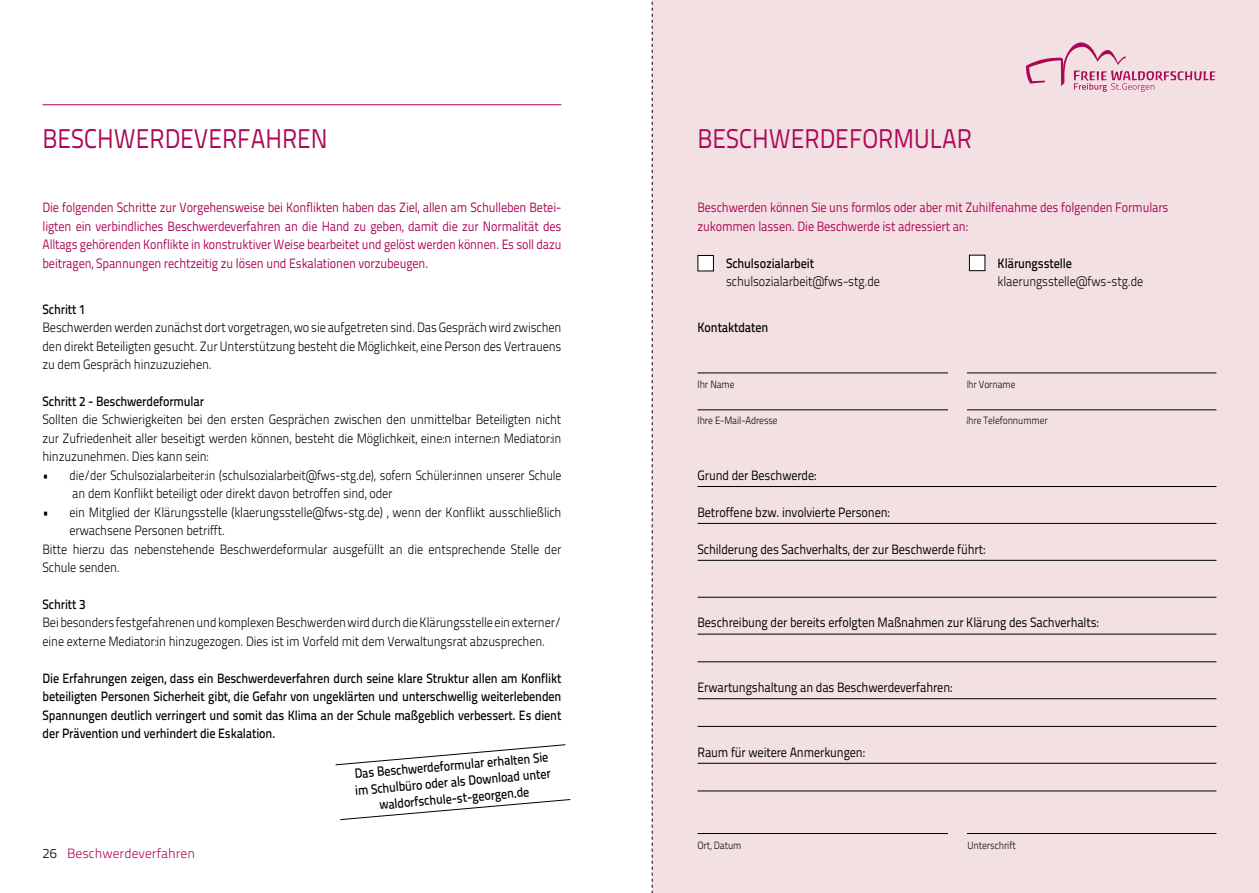
<style>
.page{position:relative;width:1259px;height:893px;background:#fff}
.page>*{position:absolute;margin:0;border:0;box-sizing:border-box;transform-origin:0 0}
.t1{font:27px "Titillium Text 25 L 400 wt";color:#ac0757;scale:.9 1}
.t2{font:13.5px/18.5px "Titillium Text 25 L 250 wt";letter-spacing:-.01em;color:#000;text-align:justify;scale:.9 1}
.t3{font:13.5px/18.5px "Titillium Text 25 L 600 wt";letter-spacing:-.01em;color:#000;text-align:justify;scale:.9 1}
.t4{font:13.5px/18.5px "Titillium Text 25 L 400 wt";letter-spacing:-.01em;color:#ac0757;text-align:justify;scale:.9 1}
.t5{font:13.5px "Titillium Text 25 L 400 wt";letter-spacing:-.01em;color:#000;scale:.9 1}
.t6{font:13.5px/18.5px "Titillium Text 25 L 250 wt";letter-spacing:-.01em;color:#000;scale:.87 1}
.t7{font:13.5px "Titillium Text 25 L 250 wt";color:#ac0757}
.t8{font:13.5px "Titillium Text 25 L 250 wt";letter-spacing:-.01em;color:#000}
.t9{font:10.5px "Titillium Text 25 L 250 wt";letter-spacing:-.01em;color:#000;scale:.9 1}
</style>
<div class="page">
<div style="left:652px;top:0;width:607px;height:893px;background:#f2e0e2"></div>
<hr style="left:697px;top:373px;width:519px;height:1px;background:#000">
<hr style="left:697px;top:409px;width:519px;height:1px;background:#000">
<hr style="left:697px;top:486px;width:519px;height:1px;background:#000">
<hr style="left:697px;top:523px;width:519px;height:1px;background:#000">
<hr style="left:697px;top:560px;width:519px;height:1px;background:#000">
<hr style="left:697px;top:597px;width:519px;height:1px;background:#000">
<hr style="left:697px;top:634px;width:519px;height:1px;background:#000">
<hr style="left:697px;top:661px;width:519px;height:1px;background:#000">
<hr style="left:697px;top:698px;width:519px;height:1px;background:#000">
<hr style="left:697px;top:726px;width:519px;height:1px;background:#000">
<hr style="left:697px;top:763px;width:519px;height:1px;background:#000">
<hr style="left:697px;top:791px;width:519px;height:1px;background:#000">
<hr style="left:697px;top:833px;width:519px;height:1px;background:#000">
<hr style="left:43px;top:104px;width:518px;height:1px;background:#ac0757">
<div style="left:969px;top:255px;width:16px;height:16px;background:#fff;border:1px solid #000"></div>
<div style="left:697px;top:255px;width:17px;height:16px;background:#fff;border:1px solid #000"></div>
<svg style="left:1025px;top:42px;width:190px;height:50px"></svg>
<div style="left:948px;top:819px;width:18px;height:43px;background:#f2e0e2"></div>
<svg style="left:335px;top:744px;width:231px;height:22px"></svg>
<svg style="left:340px;top:799px;width:231px;height:21px"></svg>
<svg style="left:652px;top:1px;width:1px;height:892px"></svg>
<div style="left:948px;top:332px;width:18px;height:89px;background:#f2e0e2"></div>
<h1 class="t1" style="left:43px;top:118px;width:318px">Beschwerdeverfahren</h1>
<h1 class="t1" style="left:697px;top:118px;width:306px">BeschwerdeFormular</h1>
<p class="t4" style="left:43px;top:198px;width:578px">Die folgenden Schritte zur Vorgehensweise bei Konflikten haben das Ziel, allen am Schulleben Betei&shy;ligten ein verbindliches Beschwerdeverfahren an die Hand zu geben, damit die zur Normalität des Alltags gehörenden Konflikte in konstruktiver Weise bearbeitet und gelöst werden können. Es soll dazu beitragen, Spannungen rechtzeitig zu lösen und Eskalationen vorzubeugen.</p>
<p class="t4" style="left:697px;top:198px;width:525px">Beschwerden können Sie uns formlos oder aber mit Zuhilfenahme des folgenden Formulars zukommen lassen. Die Beschwerde ist adressiert an:</p>
<p class="t3" style="left:726px;top:253px;width:205px">Schulsozialarbeit K</p>
<p class="t3" style="left:1004px;top:253px;width:76px">lärungsstelle</p>
<p class="t2" style="left:726px;top:271px;width:172px">schulsozialarbeit@fws-stg.de</p>
<p class="t2" style="left:997px;top:271px;width:163px">klaerungsstelle@fws-stg.de</p>
<p class="t3" style="left:43px;top:299px;width:49px">Schritt 1</p>
<p class="t2" style="left:43px;top:317px;width:578px">Beschwerden werden zunächst dort vorgetragen, wo sie aufgetreten sind. Das Gespräch wird zwischen den direkt Beteiligten gesucht. Zur Unterstützung besteht die Möglichkeit, eine Person des Vertrauens zu dem Gespräch hinzuzuziehen.</p>
<p class="t3" style="left:43px;top:391px;width:181px">Schritt 2 - Beschwerdeformular</p>
<p class="t2" style="left:43px;top:410px;width:578px">Sollten die Schwierigkeiten bei den ersten Gesprächen zwischen den unmittelbar Beteiligten nicht zur Zufriedenheit aller beseitigt werden können, besteht die Möglichkeit, eine:n interne:n Mediator:in hinzuzunehmen. Dies kann sein:</p>
<p class="t6" style="left:72px;top:465px;width:564px;text-indent:-30px">• die/der Schulsozialarbeiter:in (schulsozialarbeit@fws-stg.de), sofern Schüler:innen unserer Schule an dem Konflikt beteiligt oder direkt davon betroffen sind, oder</p>
<p class="t2" style="left:43px;top:502px;width:578px">• ein Mitglied der Klärungsstelle (klaerungsstelle@fws-stg.de) , wenn der Konflikt ausschließlich</p>
<p class="t2" style="left:70px;top:520px;width:174px">erwachsene Personen betrifft.</p>
<p class="t2" style="left:43px;top:539px;width:578px">Bitte hierzu das nebenstehende Beschwerdeformular ausgefüllt an die entsprechende Stelle der</p>
<p class="t2" style="left:43px;top:557px;width:88px">Schule senden.</p>
<p class="t3" style="left:43px;top:594px;width:49px">Schritt 3</p>
<p class="t2" style="left:43px;top:613px;width:578px">Bei besonders festgefahrenen und komplexen Beschwerden wird durch die Klärungsstelle ein externer/ eine externe Mediator:in hinzugezogen. Dies ist im Vorfeld mit dem Verwaltungsrat abzusprechen.</p>
<p class="t3" style="left:43px;top:668px;width:578px">Die Erfahrungen zeigen, dass ein Beschwerdeverfahren durch seine klare Struktur allen am Konflikt beteiligten Personen Sicherheit gibt, die Gefahr von ungeklärten und unterschwellig weiterlebenden Spannungen deutlich verringert und somit das Klima an der Schule maßgeblich verbessert. Es dient der Prävention und verhindert die Eskalation.</p>
<p class="t8" style="left:43px;top:843px;width:16px">26</p>
<p class="t7" style="left:67px;top:843px;width:129px">Beschwerdeverfahren</p>
<p class="t3" style="left:353px;top:765px;width:223px;line-height:16.5px;text-align:center;rotate:-5deg">Das Beschwerdeformularerhalten Sie im Schulbüro oderals Download unter waldorfschule-st-georgen.de</p>
<p class="t3" style="left:697px;top:317px;width:80px">Kontaktdaten</p>
<p class="t9" style="left:697px;top:376px;width:43px">Ihr Name</p>
<p class="t9" style="left:966px;top:376px;width:56px">Ihr Vorname</p>
<p class="t9" style="left:697px;top:413px;width:91px">Ihre E-Mail-Adresse</p>
<p class="t9" style="left:966px;top:413px;width:92px">Ihre Telefonnummer</p>
<p class="t5" style="left:697px;top:465px;width:133px">Grund der Beschwerde:</p>
<p class="t5" style="left:697px;top:502px;width:215px">Betroffene bzw. involvierte Personen:</p>
<p class="t5" style="left:697px;top:539px;width:321px">Schilderung des Sachverhalts, der zur Beschwerde führt:</p>
<p class="t5" style="left:697px;top:613px;width:447px">Beschreibung der bereits erfolgten Maßnahmen zur Klärung des Sachverhalts:</p>
<p class="t5" style="left:697px;top:677px;width:284px">Erwartungshaltung an das Beschwerdeverfahren:</p>
<p class="t5" style="left:697px;top:742px;width:187px">Raum für weitere Anmerkungen:</p>
<p class="t9" style="left:697px;top:837px;width:50px">Ort, Datum</p>
<p class="t9" style="left:967px;top:837px;width:55px">Unterschrift</p>
</div>
